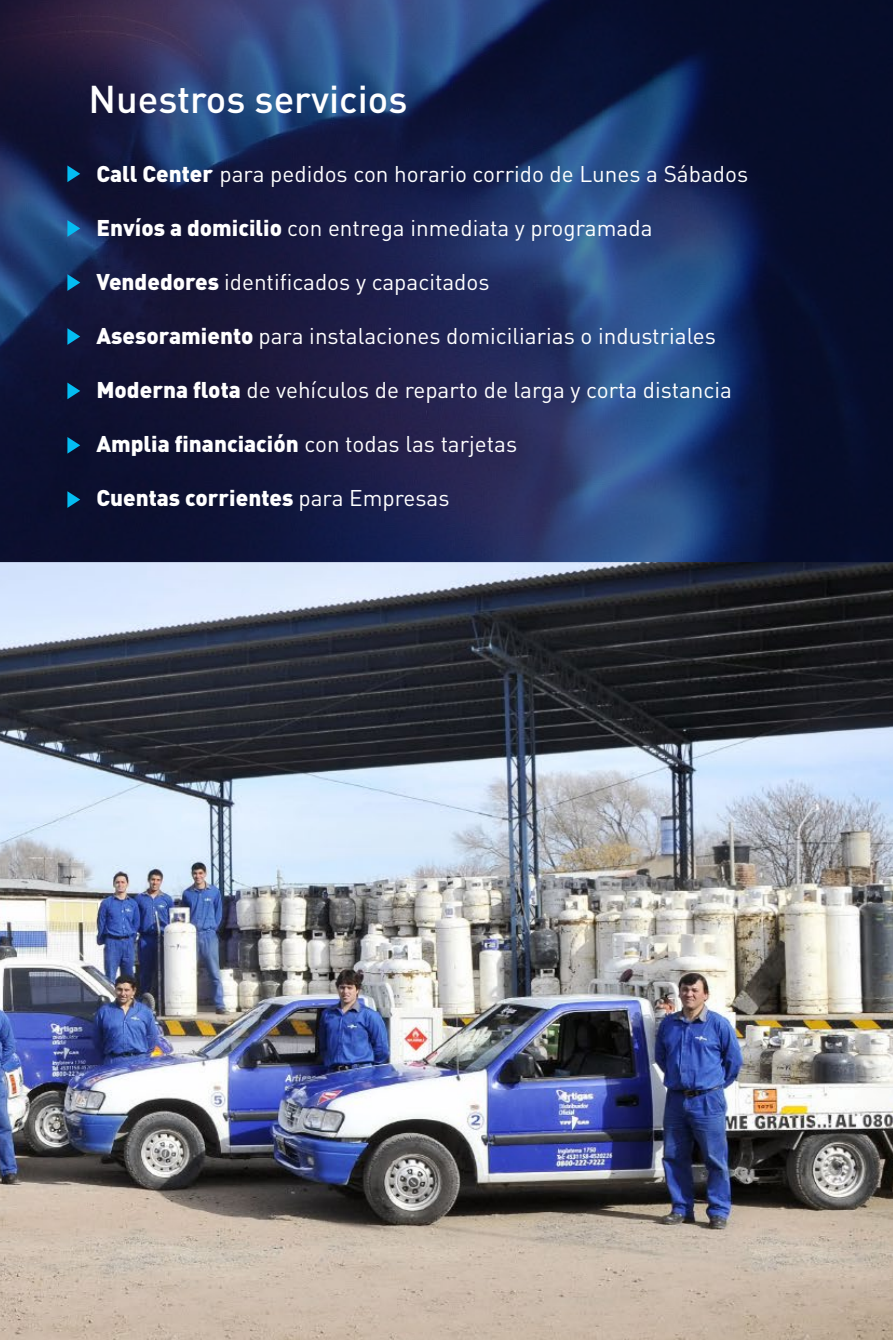
<style>
.page{position:relative;width:893px;height:1340px;background:#fff}
.page>*{position:absolute;margin:0;border:0;box-sizing:border-box;transform-origin:0 0}
.t1{font:500 38.25px "DIN Pro";color:#fff}
.t2{font:22.5px "DIN Pro";color:#fff}
.t3{font:900 22.5px "DIN Pro";color:#fff}
.s1{font-weight:900}
.s2{font-weight:400}
</style>
<div class="page">
<img style="left:0;top:562px;width:893px;height:777px">
<img style="left:0;top:0;width:893px;height:562px">
<svg style="left:67px;top:165px;width:13px;height:17px"></svg>
<svg style="left:67px;top:220px;width:13px;height:17px"></svg>
<svg style="left:67px;top:274px;width:13px;height:17px"></svg>
<svg style="left:67px;top:328px;width:13px;height:17px"></svg>
<svg style="left:67px;top:382px;width:13px;height:17px"></svg>
<svg style="left:67px;top:437px;width:13px;height:16px"></svg>
<svg style="left:67px;top:491px;width:13px;height:17px"></svg>
<h1 class="t1" style="left:88px;top:73px;width:321px">Nuestros servicios</h1>
<p class="t2" style="left:96px;top:158px;width:653px"><span class="s1">Call Center</span> para pedidos con horario corrido de Lunes a Sábados</p>
<p class="t2" style="left:96px;top:212px;width:558px"><span class="s1">Envíos a domicilio</span> con entrega inmediata y programada</p>
<p class="t2" style="left:96px;top:266px;width:395px"><span class="s1">Vendedores</span> identificados y capacitados</p>
<p class="t2" style="left:96px;top:320px;width:621px"><span class="s1">Asesoramiento</span> para instalaciones domiciliarias o industriales</p>
<p class="t2" style="left:96px;top:374px;width:637px"><span class="s1">Moderna flota</span> de vehículos de reparto de larga y corta distancia</p>
<p class="t2" style="left:96px;top:428px;width:422px"><span class="s1">Amplia financiación</span> con todas las tarjetas</p>
<p class="t3" style="left:96px;top:482px;width:355px">Cuentas corrientes <span class="s2">para Empresas</span></p>
</div>
